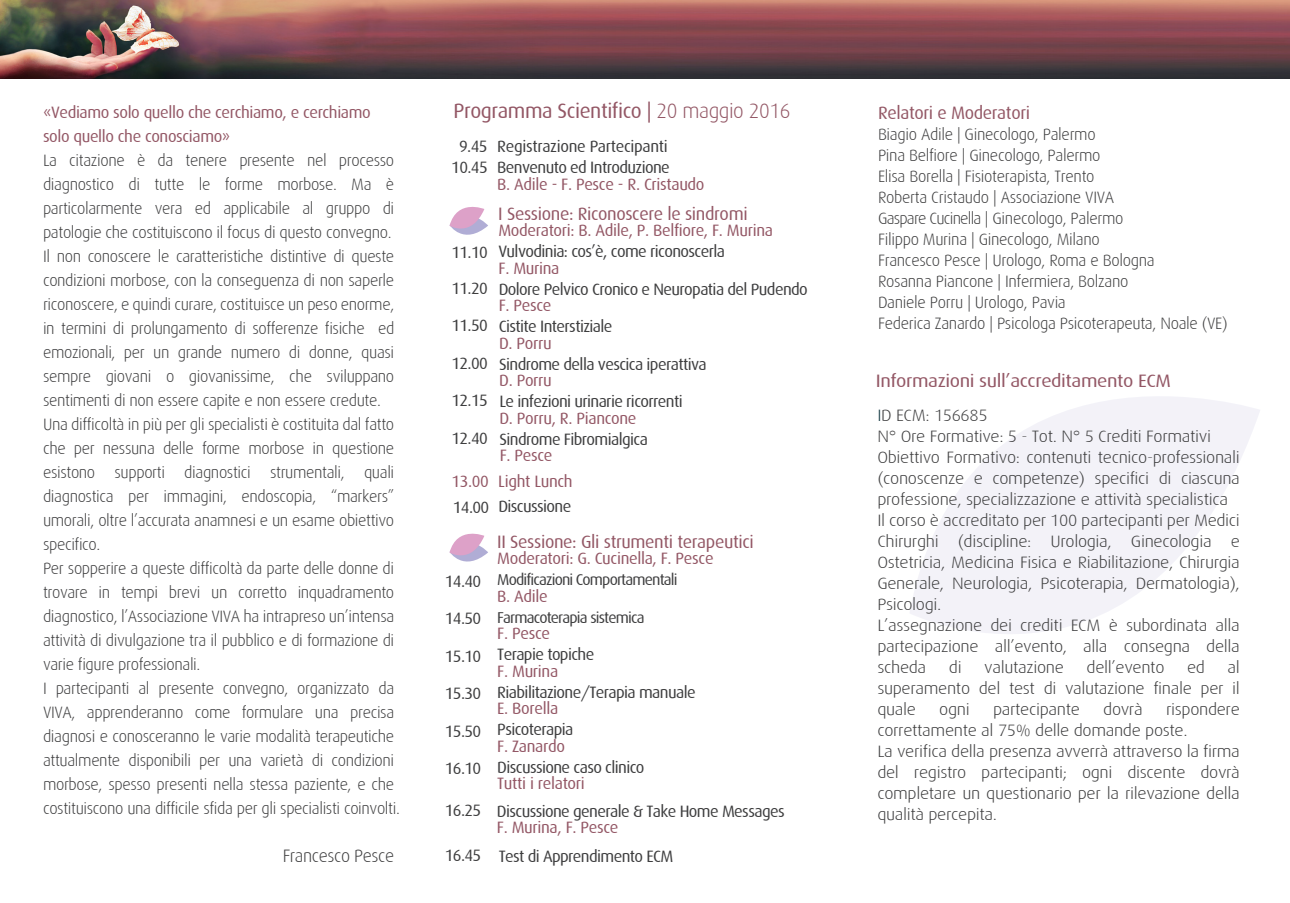
<style>
.page{position:relative;width:1290px;height:903px;background:#fff}
.page>*{position:absolute;margin:0;border:0;box-sizing:border-box;transform-origin:0 0}
.t1{font:21px "Dax";letter-spacing:-.02em;color:#935765}
.t2{font:18px "Dax";letter-spacing:-.02em;color:#935765}
.t3{font:18px "Dax";letter-spacing:-.02em;color:#935765;scale:1.1 1}
.t4{font:300 18px "Dax";letter-spacing:-.025em;color:#3e3e3f}
.t5{font:300 16.5px/24px "Dax";letter-spacing:-.025em;color:#3e3e3f}
.t6{font:300 16.5px/21px "Dax";letter-spacing:-.025em;color:#3e3e3f;scale:1.1 1}
.t7{font:16.5px/36px "Dax";letter-spacing:-.04em;color:#3e3e3f}
.t8{font:16.5px/24px "Dax";letter-spacing:-.02em;color:#935765}
.t9{font:16.5px/21px "Dax";letter-spacing:-.02em;color:#3e3e3f}
.t10{font:15.75px "Dax";letter-spacing:-.055em;color:#3e3e3f}
.s1{font-weight:300}
.s2{color:#103640}
</style>
<div class="page">
<svg style="left:449px;top:206px;width:39px;height:29px"></svg>
<svg style="left:449px;top:533px;width:39px;height:29px"></svg>
<img style="left:0;top:0;width:1289px;height:79px">
<svg style="left:910px;top:397px;width:349px;height:237px;fill:#f3f2f8"></svg>
<p class="t8" style="left:43px;top:100px;width:329px">«Vediamo solo quello che cerchiamo, e cerchiamo solo quello che conosciamo»</p>
<p class="t5" style="left:43px;top:148px;width:358px">La citazione è da tenere presente nel processo diagnostico di tutte le forme morbose. Ma è particolarmente vera ed applicabile al gruppo di patologie che costituiscono il focus di questo convegno.<br>Il non conoscere le caratteristiche distintive di queste condizioni morbose, con la conseguenza di non saperle riconoscere, e quindi curare, costituisce un peso enorme, in termini di prolungamento di sofferenze fisiche ed emozionali, per un grande numero di donne, quasi sempre giovani o giovanissime, che sviluppano sentimenti di non essere capite e non essere credute.<br>Una difficoltà in più per gli specialisti è costituita dal fatto che per nessuna delle forme morbose in questione esistono supporti diagnostici strumentali, quali diagnostica per immagini, endoscopia, “markers” umorali, oltre l’accurata anamnesi e un esame obiettivo specifico.<br>Per sopperire a queste difficoltà da parte delle donne di trovare in tempi brevi un corretto inquadramento diagnostico, l’Associazione VIVA ha intrapreso un’intensa attività di divulgazione tra il pubblico e di formazione di varie figure professionali.<br>I partecipanti al presente convegno, organizzato da VIVA, apprenderanno come formulare una precisa diagnosi e conosceranno le varie modalità terapeutiche attualmente disponibili per una varietà di condizioni morbose, spesso presenti nella stessa paziente, e che costituiscono una difficile sfida per gli specialisti coinvolti.</p>
<p class="t4" style="left:283px;top:846px;width:113px">Francesco Pesce</p>
<p class="t1" style="left:453px;top:99px;width:338px">Programma Scientifico | <span class="s1">20 maggio 2016</span></p>
<p class="t7" style="left:451px;top:136px;width:38px;line-height:21px;text-align:center">9.45<br>10.45</p>
<p class="t9" style="left:497px;top:136px;width:174px">Registrazione Partecipanti<br>Benvenuto ed Introduzione</p>
<p class="t8" style="left:497px;top:172px;width:209px">B. Adile - F. Pesce - R. Cristaudo</p>
<p class="t2" style="left:498px;top:204px;width:251px">I Sessione: Riconoscere le sindromi</p>
<p class="t8" style="left:498px;top:219px;width:276px">Moderatori: B. Adile, P. Belfiore, F. Murina</p>
<p class="t7" style="left:498px;top:234px;width:228px">Vulvodinia: cos’è, come riconoscerla</p>
<p class="t8" style="left:498px;top:256px;width:62px">F. Murina</p>
<p class="t7" style="left:498px;top:271px;width:310px">Dolore Pelvico Cronico e Neuropatia del Pudendo</p>
<p class="t8" style="left:498px;top:294px;width:54px">F. Pesce</p>
<p class="t7" style="left:499px;top:309px;width:115px">Cistite Interstiziale</p>
<p class="t8" style="left:499px;top:331px;width:54px">D. Porru</p>
<p class="t7" style="left:499px;top:346px;width:209px">Sindrome della vescica iperattiva</p>
<p class="t8" style="left:499px;top:369px;width:54px">D. Porru</p>
<p class="t7" style="left:499px;top:384px;width:185px">Le infezioni urinarie ricorrenti</p>
<p class="t8" style="left:499px;top:406px;width:139px">D. Porru, R. Piancone</p>
<p class="t7" style="left:499px;top:421px;width:150px">Sindrome Fibromialgica</p>
<p class="t8" style="left:499px;top:444px;width:54px">F. Pesce</p>
<p class="t7" style="left:451px;top:234px;width:38px">11.10<br>11.20</p>
<p class="t7" style="left:451px;top:308px;width:38px">11.50</p>
<p class="t7" style="left:451px;top:345px;width:38px">12.00</p>
<p class="t7" style="left:451px;top:383px;width:38px">12.15</p>
<p class="t7" style="left:451px;top:420px;width:38px">12.40</p>
<p class="t8" style="left:451px;top:469px;width:123px">13.00 Light Lunch</p>
<p class="t7" style="left:452px;top:489px;width:38px">14.00</p>
<p class="t7" style="left:444px;top:563px;width:38px">14.40</p>
<p class="t7" style="left:444px;top:601px;width:38px">14.50</p>
<p class="t7" style="left:444px;top:638px;width:38px">15.10</p>
<p class="t7" style="left:444px;top:676px;width:38px">15.30</p>
<p class="t7" style="left:444px;top:713px;width:38px">15.50</p>
<p class="t7" style="left:444px;top:751px;width:38px">16.10</p>
<p class="t7" style="left:444px;top:793px;width:38px">16.25</p>
<p class="t7" style="left:444px;top:838px;width:38px">16.45</p>
<p class="t7" style="left:498px;top:488px;width:74px">Discussione</p>
<p class="t2" style="left:497px;top:532px;width:258px">II Sessione: Gli strumenti terapeutici</p>
<p class="t8" style="left:497px;top:547px;width:218px">Moderatori: G. Cucinella, F. Pesce</p>
<p class="t10" style="left:497px;top:571px;width:182px">Modificazioni Comportamentali</p>
<p class="t8" style="left:497px;top:584px;width:52px">B. Adile</p>
<p class="t10" style="left:497px;top:609px;width:149px">Farmacoterapia sistemica</p>
<p class="t8" style="left:497px;top:622px;width:54px">F. Pesce</p>
<p class="t7" style="left:497px;top:637px;width:99px">Terapie topiche</p>
<p class="t8" style="left:497px;top:659px;width:62px">F. Murina</p>
<p class="t7" style="left:497px;top:674px;width:200px">Riabilitazione/Terapia manuale</p>
<p class="t8" style="left:497px;top:697px;width:62px">E. Borella</p>
<p class="t7" style="left:497px;top:712px;width:78px">Psicoterapia</p>
<p class="t8" style="left:497px;top:734px;width:69px">F. Zanardo</p>
<p class="t7" style="left:497px;top:749px;width:149px">Discussione caso clinico</p>
<p class="t8" style="left:497px;top:772px;width:89px">Tutti i relatori</p>
<p class="t7" style="left:497px;top:793px;width:289px">Discussione generale &amp; Take Home Messages</p>
<p class="t8" style="left:497px;top:815px;width:123px">F. Murina, F. Pesce</p>
<p class="t7" style="left:498px;top:838px;width:176px">Test di Apprendimento ECM</p>
<p class="t2" style="left:877px;top:103px;width:153px">Relatori e Moderatori</p>
<p class="t5" style="left:877px;top:124px;width:351px;line-height:21px">Biagio Adile | Ginecologo, Palermo<br>Pina Belfiore | Ginecologo, Palermo<br>Elisa Borella | Fisioterapista, Trento<br>Roberta Cristaudo | Associazione VIVA<br>Gaspare Cucinella | Ginecologo, Palermo<br>Filippo Murina | Ginecologo, Milano<br>Francesco Pesce | Urologo, Roma e Bologna<br>Rosanna Piancone | Infermiera, Bolzano<br>Daniele Porru | Urologo, Pavia<br>Federica Zanardo | Psicologa Psicoterapeuta, Noale (VE)</p>
<p class="t3" style="left:875px;top:371px;width:270px">Informazioni sull’accreditamento ECM</p>
<p class="t6" style="left:877px;top:405px;width:331px"><span class="s2">I</span>D ECM: 156685<br>N° Ore Formative: 5 - Tot. N° 5 Crediti Formativi Obiettivo Formativo: contenuti tecnico-professionali (conoscenze e competenze) specifici di ciascuna professione, specializzazione e attività specialistica Il corso è accreditato per 100 partecipanti per Medici Chirurghi (discipline: Urologia, Ginecologia e Ostetricia, Medicina Fisica e Riabilitazione, Chirurgia Generale, Neurologia, Psicoterapia, Dermatologia), Psicologi.<br>L’assegnazione dei crediti ECM è subordinata alla partecipazione all’evento, alla consegna della scheda</p>
<p class="t6" style="left:948px;top:657px;width:13px">di</p>
<p class="t6" style="left:984px;top:657px;width:74px">valutazione</p>
<p class="t6" style="left:1086px;top:657px;width:72px">dell’evento</p>
<p class="t6" style="left:1186px;top:657px;width:18px">ed</p>
<p class="t6" style="left:877px;top:657px;width:331px;text-align:justify;text-indent:350px">al superamento del test di valutazione finale per il quale</p>
<p class="t6" style="left:877px;top:699px;width:331px;text-indent:288px">rispondere correttamente al 75% delle domande poste.<br>La verifica della presenza avverrà attraverso la firma del registro partecipanti; ogni discente dovrà completare un questionario per la rilevazione della qualità percepita.</p>
<p class="t6" style="left:939px;top:699px;width:29px">ogni</p>
<p class="t6" style="left:992px;top:699px;width:80px">partecipante</p>
<p class="t6" style="left:1102px;top:699px;width:37px">dovrà</p>
</div>
